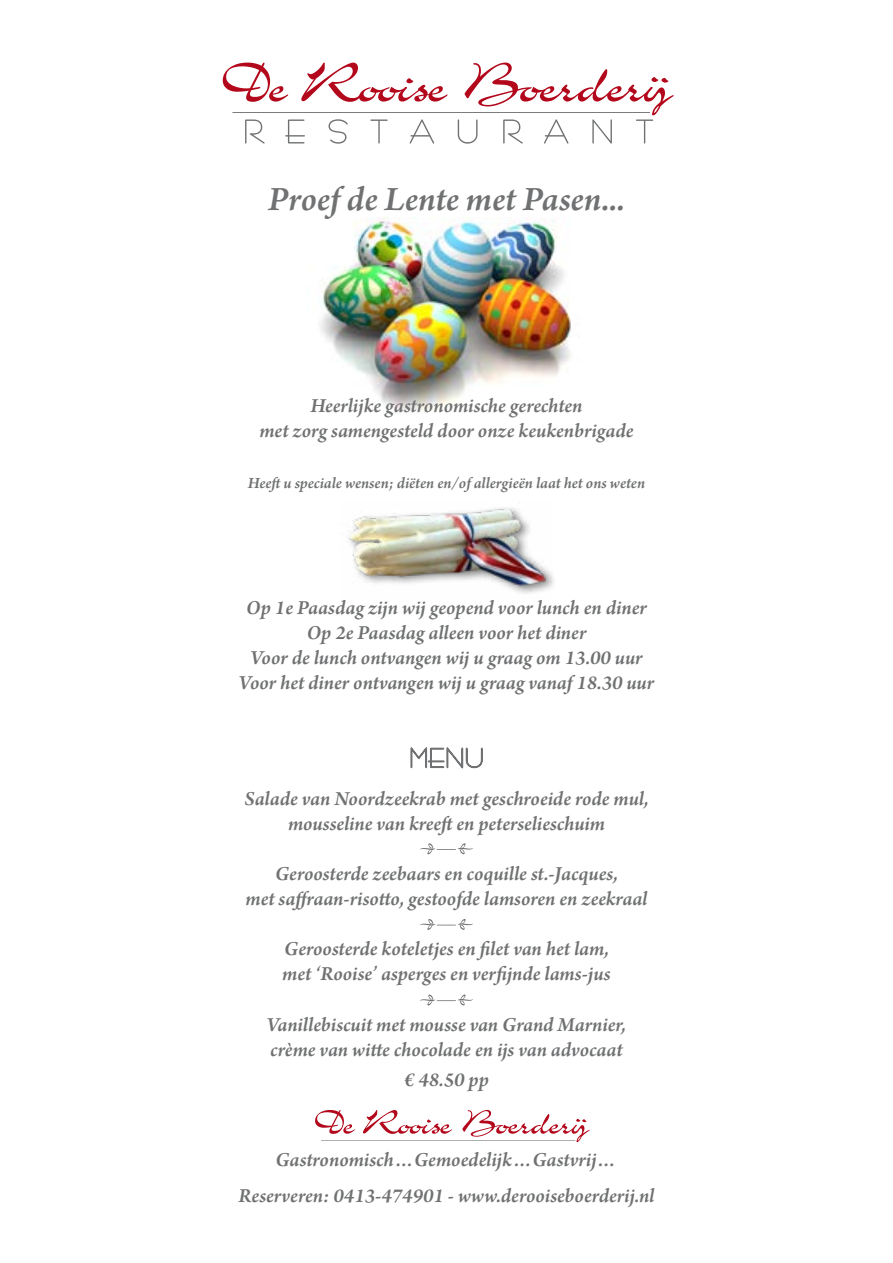
<style>
.page{position:relative;width:893px;height:1263px;background:#fff}
.page>*{position:absolute;margin:0;border:0;box-sizing:border-box;transform-origin:0 0}
.t1{font:italic 600 36px "Arno Pro";color:#707172}
.t2{font:italic 600 21px/25.2px "Arno Pro";letter-spacing:-.005em;color:#707172;text-align:center}
.t3{font:italic 600 16.5px "Arno Pro";letter-spacing:-.005em;color:#707172}
</style>
<div class="page">
<svg style="left:315px;top:1110px;width:275px;height:32px"></svg>
<img style="left:347px;top:507px;width:206px;height:87px">
<img style="left:319px;top:218px;width:252px;height:192px">
<svg style="left:410px;top:747px;width:73px;height:22px"></svg>
<svg style="left:420px;top:843px;width:53px;height:11px"></svg>
<svg style="left:420px;top:919px;width:53px;height:11px"></svg>
<svg style="left:420px;top:994px;width:53px;height:11px"></svg>
<svg style="left:223px;top:63px;width:451px;height:81px"></svg>
<hr style="left:232px;top:112px;width:418px;height:1px;background:#707172">
<h1 class="t1" style="left:268px;top:179px;width:358px">Proef de Lente met Pasen...</h1>
<p class="t2" style="left:259px;top:394px;width:376px">Heerlijke gastronomische gerechten<br>met zorg samengesteld door onze keukenbrigade</p>
<p class="t3" style="left:248px;top:473px;width:399px">Heeft u speciale wensen; diëten en/of allergieën laat het ons weten</p>
<p class="t2" style="left:239px;top:596px;width:416px">Op 1e Paasdag zijn wij geopend voor lunch en diner Op 2e Paasdag alleen voor het diner<br>Voor de lunch ontvangen wij u graag om 13.00 uur Voor het diner ontvangen wij u graag vanaf 18.30 uur</p>
<p class="t2" style="left:244px;top:787px;width:406px">Salade van Noordzeekrab met geschroeide rode mul, mousseline van kreeft en peterselieschuim</p>
<p class="t2" style="left:245px;top:861px;width:404px">Geroosterde zeebaars en coquille st.-Jacques,<br>met saffraan-risotto, gestoofde lamsoren en zeekraal</p>
<p class="t2" style="left:282px;top:937px;width:330px;text-align:left">Geroosterde koteletjes en filet van het lam, met ‘Rooise’ asperges en verfijnde lams-jus</p>
<p class="t2" style="left:267px;top:1013px;width:361px;text-align:left">Vanillebiscuit met mousse van Grand Marnier, crème van witte chocolade en ijs van advocaat</p>
<p class="t2" style="left:404px;top:1068px;width:86px">€ 48.50 pp</p>
<p class="t2" style="left:239px;top:1143px;width:417px;line-height:36px">Gastronomisch…Gemoedelijk…Gastvrij…<br>Reserveren: 0413-474901 - www.derooiseboerderij.nl</p>
</div>
